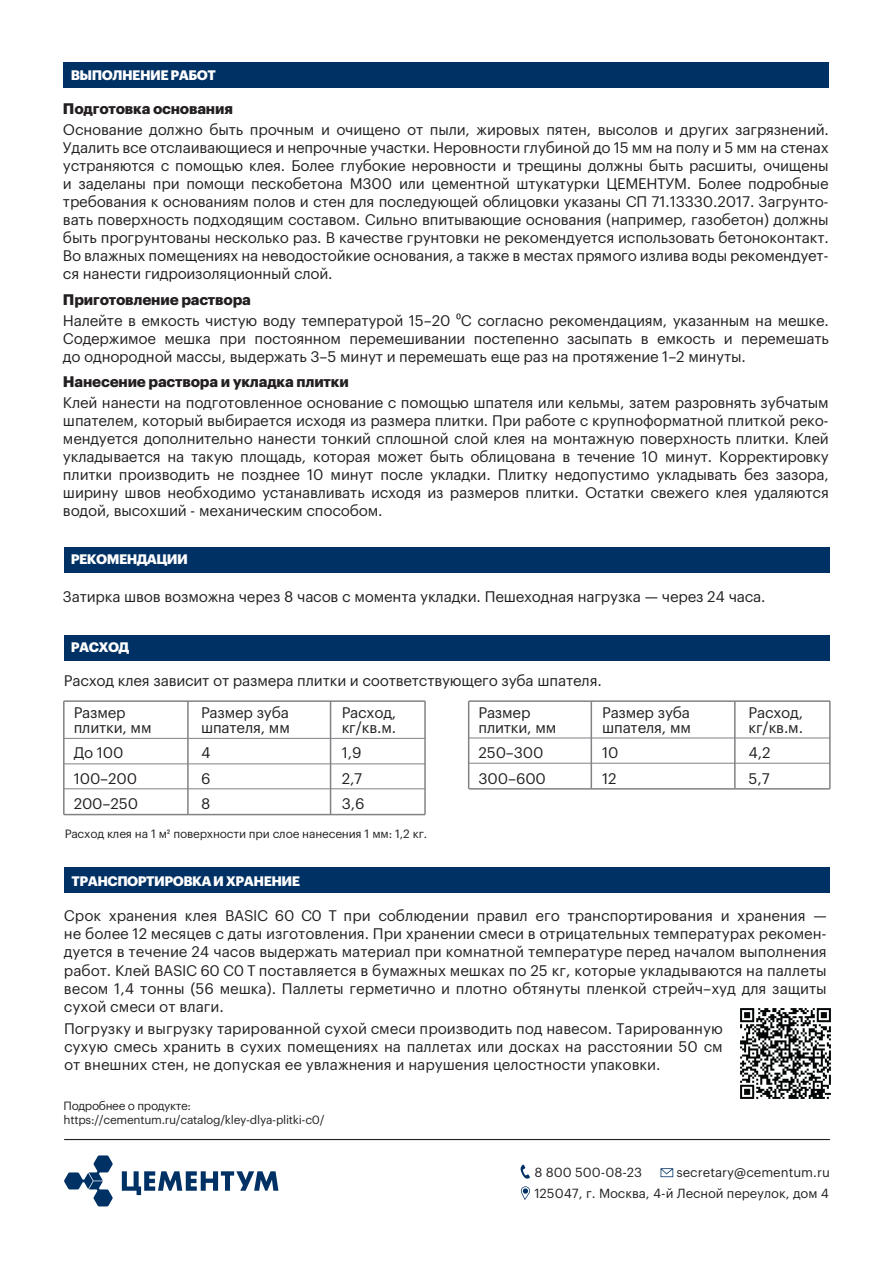
<style>
.page{position:relative;width:893px;height:1263px;background:#fff}
.page>*{position:absolute;margin:0;border:0;box-sizing:border-box;transform-origin:0 0}
.t1{font:15px/18px "Graphik LCG";letter-spacing:-.01em;color:#231f20}
.t2{font:700 15px "Graphik LCG";letter-spacing:-.01em;color:#231f20}
.t3{font:700 13.5px "Graphik LCG";letter-spacing:-.035em;color:#fff}
.t4{font:12.9px/21.5px "Graphik LCG";color:#231f20;text-align:right}
.t5{font:11.7px "Graphik LCG";letter-spacing:-.01em;color:#231f20}
.s1{font-weight:700}
.s2{font-family:"Myriad Pro"}
</style>
<div class="page">
<div style="left:64px;top:548px;width:765px;height:25px;background:#003164"></div>
<div style="left:64px;top:868px;width:765px;height:25px;background:#003164"></div>
<div style="left:63px;top:63px;width:765px;height:25px;background:#003164"></div>
<div style="left:64px;top:635px;width:765px;height:25px;background:#003164"></div>
<hr style="left:64px;top:700px;width:361px;height:2px;background:#818285">
<hr style="left:64px;top:738px;width:361px;height:1px;background:#818285">
<hr style="left:187px;top:701px;width:2px;height:113px;background:#818285">
<hr style="left:330px;top:701px;width:1px;height:113px;background:#818285">
<hr style="left:64px;top:763px;width:361px;height:1px;background:#818285">
<hr style="left:64px;top:788px;width:361px;height:1px;background:#818285">
<hr style="left:63px;top:701px;width:2px;height:113px;background:#818285">
<hr style="left:424px;top:701px;width:2px;height:113px;background:#818285">
<hr style="left:64px;top:814px;width:361px;height:1px;background:#818285">
<hr style="left:469px;top:700px;width:361px;height:2px;background:#818285">
<hr style="left:469px;top:738px;width:361px;height:1px;background:#818285">
<hr style="left:591px;top:701px;width:1px;height:88px;background:#818285">
<hr style="left:734px;top:701px;width:2px;height:88px;background:#818285">
<hr style="left:469px;top:763px;width:361px;height:1px;background:#818285">
<hr style="left:468px;top:701px;width:1px;height:88px;background:#818285">
<hr style="left:829px;top:701px;width:2px;height:88px;background:#818285">
<hr style="left:469px;top:788px;width:361px;height:2px;background:#818285">
<img style="left:740px;top:1008px;width:91px;height:91px">
<hr style="left:64px;top:1139px;width:766px;height:1px;background:#231f20">
<svg style="left:64px;top:1155px;width:49px;height:51px"></svg>
<svg style="left:122px;top:1171px;width:156px;height:24px"></svg>
<svg style="left:520px;top:1164px;width:10px;height:15px"></svg>
<svg style="left:660px;top:1168px;width:13px;height:9px"></svg>
<svg style="left:521px;top:1186px;width:9px;height:14px"></svg>
<p class="t3" style="left:71px;top:65px;width:146px">ВЫПОЛНЕНИЕ РАБОТ</p>
<p class="t2" style="left:63px;top:97px;width:171px">Подготовка основания</p>
<p class="t1" style="left:63px;top:119px;width:767px;text-align:justify">Основание должно быть прочным и очищено от пыли, жировых пятен, высолов и других загрязнений.<br>Удалить все отслаивающиеся и непрочные участки. Неровности глубиной до 15 мм на полу и 5 мм на стенах устраняются с помощью клея. Более глубокие неровности и трещины должны быть расшиты, очищены и заделаны при помощи пескобетона М300 или цементной штукатурки ЦЕМЕНТУМ. Более подробные требования к основаниям полов и стен для последующей облицовки указаны СП 71.13330.2017. Загрунто&shy;вать поверхность подходящим составом. Сильно впитывающие основания (например, газобетон) должны быть прогрунтованы несколько раз. В качестве грунтовки не рекомендуется использовать бетоноконтакт.<br>Во влажных помещениях на неводостойкие основания, а также в местах прямого излива воды рекомендует&shy;ся нанести гидроизоляционный слой.</p>
<p class="t1" style="left:63px;top:287px;width:767px;line-height:21px"><span class="s1">Приготовление раствора<br></span>Налейте в емкость чистую воду температурой 15–20 <span class="s2">0</span>С согласно рекомендациям, указанным на мешке.</p>
<p class="t1" style="left:63px;top:328px;width:767px">Содержимое мешка при постоянном перемешивании постепенно засыпать в емкость и перемешать до однородной массы, выдержать 3–5 минут и перемешать еще раз на протяжение 1–2 минуты.</p>
<p class="t2" style="left:63px;top:370px;width:287px">Нанесение раствора и укладка плитки</p>
<p class="t1" style="left:63px;top:392px;width:767px;text-align:justify">Клей нанести на подготовленное основание с помощью шпателя или кельмы, затем разровнять зубчатым шпателем, который выбирается исходя из размера плитки. При работе с крупноформатной плиткой реко&shy;мендуется дополнительно нанести тонкий сплошной слой клея на монтажную поверхность плитки. Клей укладывается на такую площадь, которая может быть облицована в течение 10 минут. Корректировку плитки производить не позднее 10 минут после укладки. Плитку недопустимо укладывать без зазора, ширину швов необходимо устанавливать исходя из размеров плитки. Остатки свежего клея удаляются водой, высохший - механическим способом.</p>
<p class="t3" style="left:71px;top:549px;width:119px">РЕКОМЕНДАЦИИ</p>
<p class="t1" style="left:63px;top:586px;width:704px">Затирка швов возможна через 8 часов с момента укладки. Пешеходная нагрузка — через 24 часа.</p>
<p class="t3" style="left:71px;top:636px;width:60px">РАСХОД</p>
<p class="t1" style="left:74px;top:663px;width:530px;line-height:31.7px;text-indent:-10px">Расход клея зависит от размера плитки и соответствующего зуба шпателя.<br>Размер</p>
<p class="t1" style="left:74px;top:713px;width:79px;line-height:25.5px">плитки, мм<br>До 100<br>100–200<br>200–250</p>
<p class="t1" style="left:201px;top:703px;width:90px;line-height:15px">Размер зуба шпателя, мм</p>
<p class="t1" style="left:201px;top:739px;width:11px;line-height:25.5px;text-align:justify">4<br>6<br>8</p>
<p class="t1" style="left:602px;top:703px;width:90px;line-height:15px">Размер зуба шпателя, мм</p>
<p class="t1" style="left:602px;top:739px;width:18px;line-height:25.5px">10<br>12</p>
<p class="t1" style="left:342px;top:703px;width:56px;line-height:15px">Расход, кг/кв.м.</p>
<p class="t1" style="left:342px;top:739px;width:24px;line-height:25.5px">1,9<br>2,7<br>3,6</p>
<p class="t1" style="left:478px;top:703px;width:79px;line-height:15px">Размер плитки, мм</p>
<p class="t1" style="left:478px;top:739px;width:69px;line-height:25.5px">250–300<br>300–600</p>
<p class="t5" style="left:65px;top:825px;width:364px">Расход клея на 1 м2 поверхности при слое нанесения 1 мм: 1,2 кг.</p>
<p class="t3" style="left:72px;top:870px;width:230px">ТРАНСПОРТИРОВКА И ХРАНЕНИЕ</p>
<p class="t1" style="left:748px;top:703px;width:56px;line-height:15px">Расход, кг/кв.м.</p>
<p class="t1" style="left:748px;top:739px;width:24px;line-height:25.5px">4,2<br>5,7</p>
<p class="t1" style="left:64px;top:905px;width:764px;text-align:justify">Срок хранения клея BASIC 60 С0 Т при соблюдении правил его транспортирования и хранения — не более 12 месяцев с даты изготовления. При хранении смеси в отрицательных температурах рекомен&shy;дуется в течение 24 часов выдержать материал при комнатной температуре перед началом выполнения</p>
<p class="t1" style="left:64px;top:961px;width:764px;text-align:justify">работ. Клей BASIC 60 С0 Т поставляется в бумажных мешках по 25 кг, которые укладываются на паллеты весом 1,4 тонны (56 мешка). Паллеты герметично и плотно обтянуты пленкой стрейч–худ для защиты сухой смеси от влаги.</p>
<p class="t1" style="left:64px;top:1019px;width:660px;text-align:justify">Погрузку и выгрузку тарированной сухой смеси производить под навесом. Тарированную сухую смесь хранить в сухих помещениях на паллетах или досках на расстоянии 50 см от внешних стен, не допуская ее увлажнения и нарушения целостности упаковки.</p>
<p class="t5" style="left:64px;top:1097px;width:129px">Подробнее о продукте:</p>
<p class="t4" style="left:534px;top:1160px;width:109px">8 800 500-08-23</p>
<p class="t4" style="left:534px;top:1160px;width:297px">secretary@cementum.ru<br>125047, г. Москва, 4-й Лесной переулок, дом 4</p>
</div>
